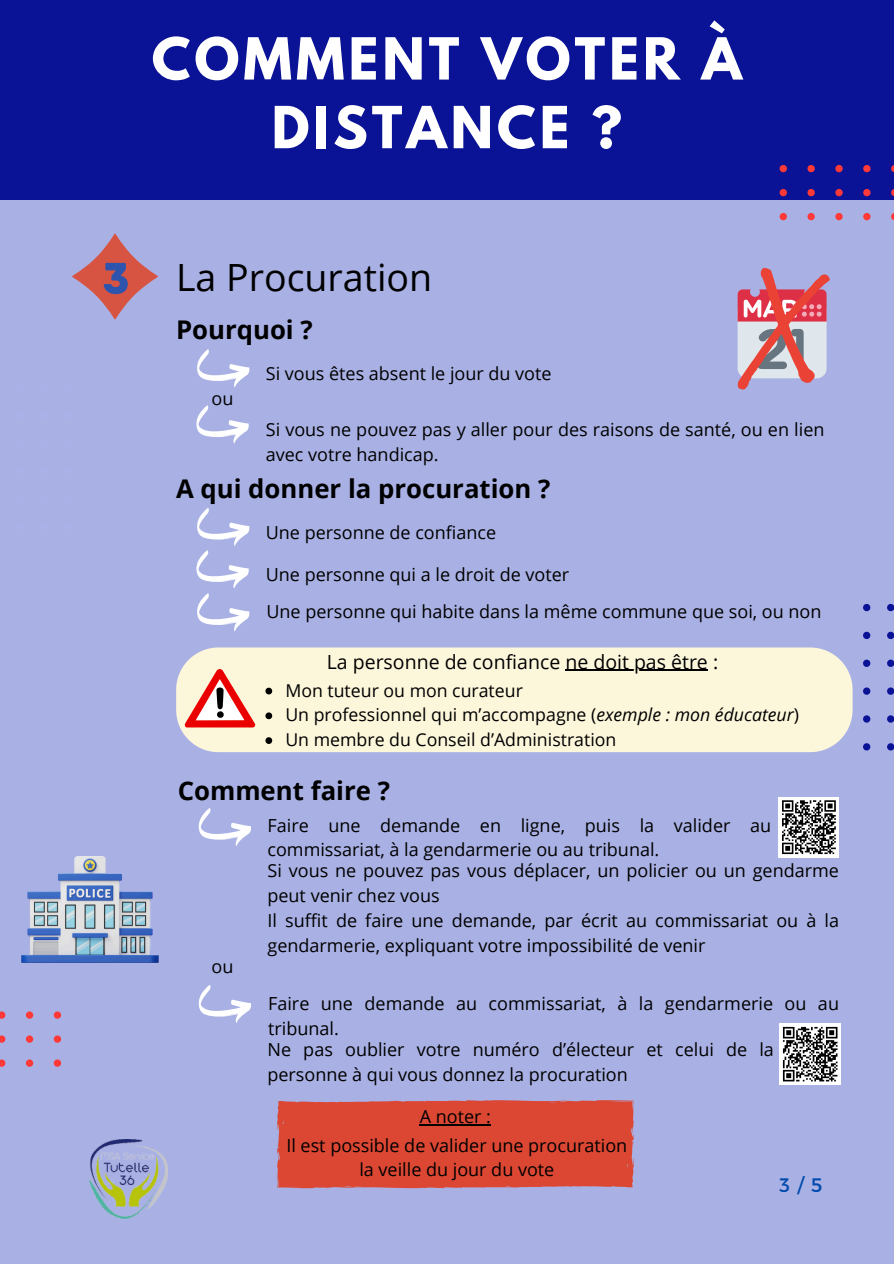
<style>
.page{position:relative;width:894px;height:1264px;background:#fff}
.page>*{position:absolute;margin:0;border:0;box-sizing:border-box;transform-origin:0 0}
.t1{font:700 51.3px/68.7px "League Spartan";letter-spacing:.075em;color:#fff;text-align:center}
.t2{font:37.5px "Open Sans";color:#000}
.t3{font:700 25.8px "Open Sans";color:#000}
.t4{font:19.5px "Open Sans";color:#000}
.t5{font:19.5px "Montserrat";color:#004aad}
.t6{font:18px/24.8px "Open Sans";color:#000}
.t7{font:17.7px "Open Sans";color:#000}
.s1{font-style:italic}
</style>
<div class="page">
<div style="left:0;top:0;width:893px;height:1263px;background:#a9b1e4"></div>
<svg style="left:54px;top:1059px;width:7px;height:7px"></svg>
<svg style="left:26px;top:1059px;width:7px;height:7px"></svg>
<svg style="left:0;top:1059px;width:5px;height:7px"></svg>
<svg style="left:54px;top:1035px;width:7px;height:7px"></svg>
<svg style="left:26px;top:1035px;width:7px;height:7px"></svg>
<svg style="left:0;top:1035px;width:5px;height:7px"></svg>
<svg style="left:54px;top:1011px;width:7px;height:7px"></svg>
<svg style="left:26px;top:1011px;width:7px;height:7px"></svg>
<svg style="left:0;top:1011px;width:5px;height:7px"></svg>
<div style="left:0;top:0;width:893px;height:200px;background:#0a1295"></div>
<svg style="left:891px;top:213px;width:2px;height:7px"></svg>
<svg style="left:863px;top:213px;width:7px;height:7px"></svg>
<svg style="left:835px;top:213px;width:7px;height:7px"></svg>
<svg style="left:807px;top:213px;width:7px;height:7px"></svg>
<svg style="left:779px;top:213px;width:7px;height:7px"></svg>
<svg style="left:891px;top:189px;width:2px;height:7px"></svg>
<svg style="left:863px;top:189px;width:7px;height:7px"></svg>
<svg style="left:835px;top:189px;width:7px;height:7px"></svg>
<svg style="left:807px;top:189px;width:7px;height:7px"></svg>
<svg style="left:779px;top:189px;width:7px;height:7px"></svg>
<svg style="left:891px;top:165px;width:2px;height:7px"></svg>
<svg style="left:863px;top:165px;width:7px;height:7px"></svg>
<svg style="left:835px;top:165px;width:7px;height:7px"></svg>
<svg style="left:807px;top:165px;width:7px;height:7px"></svg>
<svg style="left:779px;top:165px;width:7px;height:7px"></svg>
<svg style="left:887px;top:604px;width:6px;height:7px"></svg>
<svg style="left:887px;top:631px;width:6px;height:8px"></svg>
<svg style="left:887px;top:659px;width:6px;height:8px"></svg>
<svg style="left:887px;top:687px;width:6px;height:7px"></svg>
<svg style="left:887px;top:715px;width:6px;height:7px"></svg>
<svg style="left:887px;top:743px;width:6px;height:7px"></svg>
<svg style="left:863px;top:604px;width:7px;height:7px"></svg>
<svg style="left:863px;top:631px;width:7px;height:8px"></svg>
<svg style="left:863px;top:659px;width:7px;height:8px"></svg>
<svg style="left:863px;top:687px;width:7px;height:7px"></svg>
<svg style="left:863px;top:715px;width:7px;height:7px"></svg>
<svg style="left:863px;top:743px;width:7px;height:7px"></svg>
<svg style="left:72px;top:233px;width:86px;height:86px"></svg>
<svg style="left:197px;top:349px;width:52px;height:38px"></svg>
<svg style="left:196px;top:405px;width:53px;height:38px"></svg>
<svg style="left:737px;top:268px;width:92px;height:122px"></svg>
<svg style="left:198px;top:808px;width:53px;height:38px"></svg>
<svg style="left:198px;top:985px;width:53px;height:38px"></svg>
<div style="left:778px;top:797px;width:60px;height:60px;background:#fff"></div>
<svg style="left:782px;top:800px;width:54px;height:54px"></svg>
<div style="left:779px;top:1023px;width:61px;height:61px;background:#fff"></div>
<svg style="left:782px;top:1026px;width:56px;height:56px"></svg>
<img style="left:21px;top:856px;width:137px;height:106px">
<img style="left:89px;top:1139px;width:78px;height:79px">
<div style="left:176px;top:647px;width:676px;height:105px;background:#fcf6db"></div>
<div style="left:277px;top:1100px;width:356px;height:88px;background:#dc4733"></div>
<hr style="left:419px;top:1124px;width:72px;height:1px;background:#000">
<svg style="left:185px;top:669px;width:70px;height:58px;background:#eda296"></svg>
<svg style="left:196px;top:508px;width:53px;height:123px"></svg>
<hr style="left:565px;top:669px;width:142px;height:2px;background:#000">
<svg style="left:265px;top:687px;width:7px;height:7px"></svg>
<svg style="left:265px;top:712px;width:7px;height:7px"></svg>
<svg style="left:265px;top:737px;width:7px;height:7px"></svg>
<p class="t1" style="left:152px;top:31px;width:591px">COMMENT VOTER À<br>DISTANCE ?</p>
<p class="t2" style="left:176px;top:251px;width:257px">La Procuration</p>
<h1 class="t3" style="left:176px;top:311px;width:138px">Pourquoi ?</h1>
<p class="t6" style="left:266px;top:360px;width:287px">Si vous êtes absent le jour du vote</p>
<p class="t6" style="left:266px;top:417px;width:560px">Si vous ne pouvez pas y aller pour des raisons de santé, ou en lien avec votre handicap.</p>
<p class="t6" style="left:211px;top:385px;width:23px">ou</p>
<h3 class="t3" style="left:176px;top:470px;width:376px">A qui donner la procuration ?</h3>
<p class="t6" style="left:266px;top:519px;width:232px">Une personne de confiance</p>
<p class="t6" style="left:266px;top:562px;width:305px">Une personne qui a le droit de voter</p>
<p class="t6" style="left:266px;top:598px;width:556px">Une personne qui habite dans la même commune que soi, ou non</p>
<p class="t4" style="left:326px;top:647px;width:393px">La personne de confiance ne doit pas être :</p>
<p class="t7" style="left:285px;top:677px;width:239px">Mon tuteur ou mon curateur</p>
<p class="t7" style="left:285px;top:702px;width:515px">Un professionnel qui m’accompagne (<span class="s1">exemple : mon éducateur</span>)</p>
<p class="t7" style="left:285px;top:727px;width:332px">Un membre du Conseil d’Administration</p>
<p class="t3" style="left:178px;top:772px;width:214px">Comment faire ?</p>
<p class="t6" style="left:267px;top:812px;width:505px">Faire une demande en ligne, puis la valider au commissariat, à la gendarmerie ou au tribunal.</p>
<p class="t6" style="left:211px;top:953px;width:23px">ou</p>
<p class="t6" style="left:267px;top:858px;width:573px">Si vous ne pouvez pas vous déplacer, un policier ou un gendarme peut venir chez vous</p>
<p class="t6" style="left:267px;top:907px;width:573px">Il suffit de faire une demande, par écrit au commissariat ou à la gendarmerie, expliquant votre impossibilité de venir</p>
<p class="t6" style="left:268px;top:990px;width:572px">Faire une demande au commissariat, à la gendarmerie ou au tribunal.</p>
<p class="t6" style="left:267px;top:1036px;width:508px">Ne pas oublier votre numéro d’électeur et celui de la personne à qui vous donnez la procuration</p>
<p class="t6" style="left:419px;top:1103px;width:73px">A noter :</p>
<h3 class="t6" style="left:286px;top:1132px;width:342px;text-align:center">Il est possible de valider une procuration la veille du jour du vote</h3>
<p class="t5" style="left:779px;top:1172px;width:44px">3/5</p>
</div>
